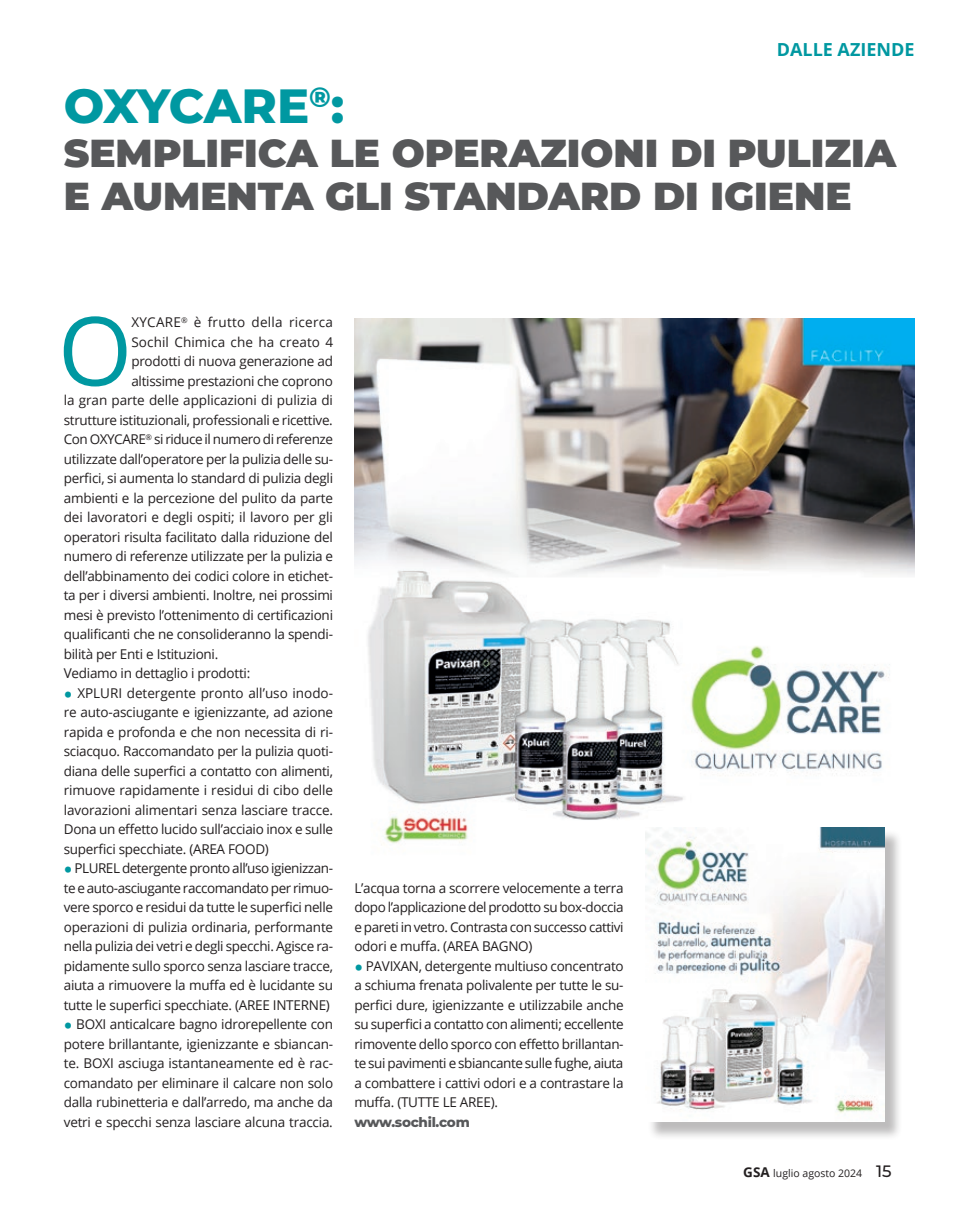
<style>
.page{position:relative;width:978px;height:1212px;background:#fff}
.page>*{position:absolute;margin:0;border:0;box-sizing:border-box;transform-origin:0 0}
.testo_GSA{font:95.4px "Open Sans";color:#0098a1}
.attualità_titolo_1{font:800 48px "Montserrat";letter-spacing:-.02em;color:#0098a1}
.attualità_titolo_2{font:900 39px/43.5px "Montserrat";color:#57585a}
.t1{font:700 18px "Open Sans";color:#0098a1}
.testo_GSA-2{font:13.5px/19.5px "Open Sans";letter-spacing:-.02em;color:#231f20;text-align:justify}
.didascalia_1{font:800 13.5px "Montserrat";letter-spacing:-.02em;color:#57585a}
.t2{font:10.5px "Open Sans";color:#231f20}
.s1{font-family:"Corbel";font-size:19.5px;color:#0098a1}
.s2{font-weight:700;font-size:13.5px}
.s3{font-family:"Montserrat";font-weight:500;font-size:16.5px}
</style>
<div class="page">
<img style="left:354px;top:319px;width:560px;height:525px">
<div style="left:647px;top:829px;width:256px;height:311px;background:#231f20;opacity:.3"></div>
<img style="left:645px;top:827px;width:239px;height:295px">
<h3 class="t1" style="left:777px;top:37px;width:139px">DALLE AZIENDE</h3>
<p class="attualità_titolo_1" style="left:64px;top:71px;width:282px">OXYCARE<sup>®</sup>:</p>
<p class="attualità_titolo_2" style="left:64px;top:128px;width:834px">SEMPLIFICA LE OPERAZIONI DI PULIZIA<br>E AUMENTA GLI STANDARD DI IGIENE</p>
<p class="testo_GSA" style="left:58px;top:286px;width:76px">O</p>
<p class="testo_GSA-2" style="left:64px;top:312px;width:271px;text-align:right">XYCARE<sup>®</sup> è frutto della ricerca<br>Sochil Chimica che ha creato 4<br>prodotti di nuova generazione ad<br>altissime prestazioni che coprono<br>la gran parte delle applicazioni di pulizia di strutture istituzionali, professionali e ricettive.</p>
<p class="testo_GSA-2" style="left:64px;top:429px;width:271px">Con OXYCARE<sup>®</sup> si riduce il numero di referenze utilizzate dall’operatore per la pulizia delle su&shy;perfici, si aumenta lo standard di pulizia degli ambienti e la percezione del pulito da parte dei lavoratori e degli ospiti; il lavoro per gli operatori risulta facilitato dalla riduzione del numero di referenze utilizzate per la pulizia e dell’abbinamento dei codici colore in etichet&shy;ta per i diversi ambienti. Inoltre, nei prossimi mesi è previsto l’ottenimento di certificazioni qualificanti che ne consolideranno la spendi&shy;bilità per Enti e Istituzioni.</p>
<p class="testo_GSA-2" style="left:64px;top:663px;width:188px">Vediamo in dettaglio i prodotti:</p>
<p class="testo_GSA-2" style="left:64px;top:683px;width:271px"><span class="s1">•</span> XPLURI detergente pronto all’uso inodo&shy;re auto-asciugante e igienizzante, ad azione rapida e profonda e che non necessita di ri&shy;sciacquo. Raccomandato per la pulizia quoti&shy;diana delle superfici a contatto con alimenti, rimuove rapidamente i residui di cibo delle lavorazioni alimentari senza lasciare tracce.<br>Dona un effetto lucido sull’acciaio inox e sulle superfici specchiate. (AREA FOOD)</p>
<p class="testo_GSA-2" style="left:64px;top:858px;width:271px"><span class="s1">•</span> PLUREL detergente pronto all’uso igienizzan&shy;te e auto-asciugante raccomandato per rimuo&shy;vere sporco e residui da tutte le superfici nelle operazioni di pulizia ordinaria, performante nella pulizia dei vetri e degli specchi. Agisce ra&shy;pidamente sullo sporco senza lasciare tracce, aiuta a rimuovere la muffa ed è lucidante su tutte le superfici specchiate. (AREE INTERNE)</p>
<p class="testo_GSA-2" style="left:64px;top:1014px;width:271px"><span class="s1">•</span> BOXI anticalcare bagno idrorepellente con potere brillantante, igienizzante e sbiancan&shy;te. BOXI asciuga istantaneamente ed è rac&shy;comandato per eliminare il calcare non solo dalla rubinetteria e dall’arredo, ma anche da vetri e specchi senza lasciare alcuna traccia.</p>
<p class="testo_GSA-2" style="left:354px;top:878px;width:271px">L’acqua torna a scorrere velocemente a terra dopo l’applicazione del prodotto su box-doccia e pareti in vetro. Contrasta con successo cattivi odori e muffa. (AREA BAGNO)</p>
<p class="testo_GSA-2" style="left:354px;top:956px;width:271px"><span class="s1">•</span> PAVIXAN, detergente multiuso concentrato a schiuma frenata polivalente per tutte le su&shy;perfici dure, igienizzante e utilizzabile anche su superfici a contatto con alimenti; eccellente rimovente dello sporco con effetto brillantan&shy;te sui pavimenti e sbiancante sulle fughe, aiuta a combattere i cattivi odori e a contrastare la muffa. (TUTTE LE AREE).</p>
<p class="didascalia_1" style="left:354px;top:1112px;width:117px">www.sochil.com</p>
<p class="t2" style="left:743px;top:1166px;width:150px"><span class="s2">GSA</span> luglio agosto 2024 <span class="s3">15</span></p>
</div>
